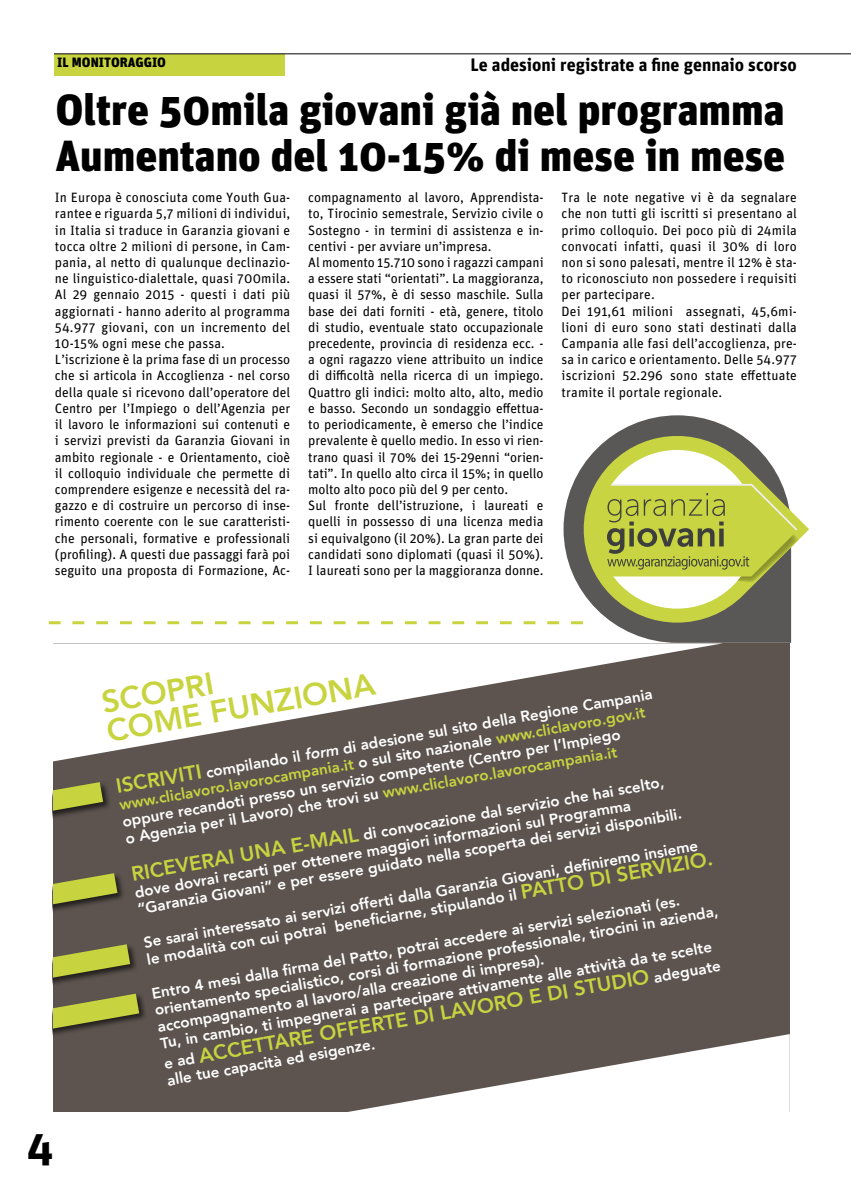
<style>
.page{position:relative;width:851px;height:1191px;background:#fff}
.page>*{position:absolute;margin:0;border:0;box-sizing:border-box;transform-origin:0 0}
.t1{font:700 45px "Unit";color:#000}
.t2{font:900 43.5px/46.5px "Unit";color:#000}
.t3{font:800 31.35px/28.8px "Avenir";color:#c8d43f}
.t4{font:800 20.4px "Avenir";color:#c8d43f}
.t5{font:700 18px "Unit";color:#000}
.t6{font:800 15.3px/17px "Avenir";color:#fff}
.t7{font:13.5px/16.2px "Unit";color:#000}
.t8{font:900 13.5px "Unit";color:#000}
.s1{font-size:20.4px;color:#c8d43f}
.s2{font-style:italic}
.s3{color:#c8d43f}
.s4{font-size:15.3px;color:#fff}
</style>
<div class="page">
<div style="left:54px;top:54px;width:230px;height:21px;background:#c8d43f"></div>
<svg style="left:563px;top:415px;width:228px;height:228px"></svg>
<svg style="left:574px;top:427px;width:235px;height:205px"></svg>
<img style="left:737px;top:533px;width:61px;height:49px">
<svg style="left:592px;top:484px;width:205px;height:92px;background:#b5be4a"></svg>
<hr style="left:54px;top:54px;width:796px;height:1px;background:#000">
<svg style="left:49px;top:621px;width:534px;height:3px"></svg>
<div style="left:53px;top:643px;width:736px;height:469px;background:#5d544f"></div>
<svg style="left:53px;top:643px;width:669px;height:118px"></svg>
<div style="left:53px;top:872px;width:72px;height:61px;background:#000;opacity:.65"></div>
<svg style="left:53px;top:873px;width:64px;height:31px"></svg>
<div style="left:53px;top:781px;width:58px;height:61px;background:#000;opacity:.65"></div>
<svg style="left:53px;top:782px;width:50px;height:28px"></svg>
<div style="left:53px;top:943px;width:85px;height:61px;background:#000;opacity:.65"></div>
<svg style="left:53px;top:944px;width:77px;height:33px"></svg>
<div style="left:53px;top:992px;width:94px;height:62px;background:#000;opacity:.65"></div>
<svg style="left:53px;top:993px;width:86px;height:35px"></svg>
<svg style="left:348px;top:1034px;width:442px;height:78px"></svg>
<p class="t8" style="left:57px;top:54px;width:110px">il monitoraggio</p>
<h3 class="t5" style="left:470px;top:54px;width:328px">Le adesioni registrate a fine gennaio scorso</h3>
<h2 class="t2" style="left:55px;top:85px;width:731px">Oltre 50mila giovani già nel programma<br>Aumentano del 10-15% di mese in mese</h2>
<p class="t7" style="left:55px;top:189px;width:237px">In Europa è conosciuta come Youth Gua&shy;rantee e riguarda 5,7 milioni di individui, in Italia si traduce in Garanzia giovani e tocca oltre 2 milioni di persone, in Cam&shy;pania, al netto di qualunque declinazio&shy;ne linguistico-dialettale, quasi 700mila.<br>Al 29 gennaio 2015 - questi i dati più aggiornati - hanno aderito al programma 54.977 giovani, con un incremento del 10-15% ogni mese che passa.<br>L’iscrizione è la prima fase di un processo che si articola in Accoglienza - nel corso della quale si ricevono dall’operatore del Centro per l’Impiego o dell’Agenzia per il lavoro le informazioni sui contenuti e i servizi previsti da Garanzia Giovani in ambito regionale - e Orientamento, cioè il colloquio individuale che permette di comprendere esigenze e necessità del ra&shy;gazzo e di costruire un percorso di inse&shy;rimento coerente con le sue caratteristi&shy;che personali, formative e professionali (profiling). A questi due passaggi farà poi seguito una proposta di Formazione, Ac-</p>
<p class="t7" style="left:308px;top:189px;width:237px">compagnamento al lavoro, Apprendista&shy;to, Tirocinio semestrale, Servizio civile o Sostegno - in termini di assistenza e in&shy;centivi - per avviare un’impresa.<br>Al momento 15.710 sono i ragazzi campani a essere stati “orientati”. La maggioranza, quasi il 57%, è di sesso maschile. Sulla base dei dati forniti - età, genere, titolo di studio, eventuale stato occupazionale precedente, provincia di residenza ecc. - a ogni ragazzo viene attribuito un indice di difficoltà nella ricerca di un impiego.<br>Quattro gli indici: molto alto, alto, medio e basso. Secondo un sondaggio effettua&shy;to periodicamente, è emerso che l’indice prevalente è quello medio. In esso vi rien&shy;trano quasi il 70% dei 15-29enni “orien&shy;tati”. In quello alto circa il 15%; in quello molto alto poco più del 9 per cento.<br>Sul fronte dell’istruzione, i laureati e quelli in possesso di una licenza media si equivalgono (il 20%). La gran parte dei candidati sono diplomati (quasi il 50%).<br>I laureati sono per la maggioranza donne.</p>
<p class="t7" style="left:561px;top:189px;width:237px">Tra le note negative vi è da segnalare che non tutti gli iscritti si presentano al primo colloquio. Dei poco più di 24mila convocati infatti, quasi il 30% di loro non si sono palesati, mentre il 12% è sta&shy;to riconosciuto non possedere i requisiti per partecipare.<br>Dei 191,61 milioni assegnati, 45,6mi&shy;lioni di euro sono stati destinati dalla Campania alle fasi dell’accoglienza, pre&shy;sa in carico e orientamento. Delle 54.977 iscrizioni 52.296 sono state effettuate tramite il portale regionale.</p>
<h1 class="t1" style="left:27px;top:1120px;width:29px">4</h1>
<h3 class="t3" style="left:99px;top:688px;width:273px;rotate:-10deg">SCOPRI<br>COME FUNZIONA</h3>
<p class="t6" style="left:130px;top:867px;width:553px;rotate:-10deg"><span class="s1">RICEVERAI UNA E-MAIL</span> di convocazione dal servizio che hai scelto, dove dovrai recarti per ottenere maggiori informazioni sul Programma “Garanzia Giovani” e per essere guidato nella scoperta dei servizi disponibili.</p>
<p class="t6" style="left:115px;top:780px;width:545px;rotate:-10deg"><span class="s1">ISCRIVITI</span> compilando il <span class="s2">form</span> di adesione sul sito della Regione Campania <span class="s3">www.cliclavoro.lavorocampania.it</span> o sul sito nazionale <span class="s3">www.cliclavoro.gov.it </span>oppure recandoti presso un servizio competente (Centro per l’Impiego<br>o Agenzia per il Lavoro) che trovi su <span class="s3">www.cliclavoro.lavorocampania.it</span></p>
<p class="t6" style="left:142px;top:934px;width:576px;rotate:-10deg">Se sarai interessato ai servizi offerti dalla Garanzia Giovani, defi niremo insieme le modalità con cui potrai benefi ciarne, stipulando il <span class="s1">PATTO DI SERVIZIO.</span></p>
<p class="t6" style="left:150px;top:985px;width:573px;rotate:-10deg">Entro 4 mesi dalla fi rma del Patto, potrai accedere ai servizi selezionati (es. orientamento specialistico, corsi di formazione professionale, tirocini in azienda, accompagnamento al lavoro/alla creazione di impresa).<br>Tu, in cambio, ti impegnerai a partecipare attivamente alle attività da te scelte</p>
<h3 class="t4" style="left:161px;top:1046px;width:566px;rotate:-10deg"><span class="s4">e ad</span> ACCETTARE OFFERTE DI LAVORO E DI STUDIO <span class="s4">adeguate</span></h3>
<p class="t6" style="left:166px;top:1072px;width:212px;rotate:-10deg">alle tue capacità ed esigenze.</p>
</div>
